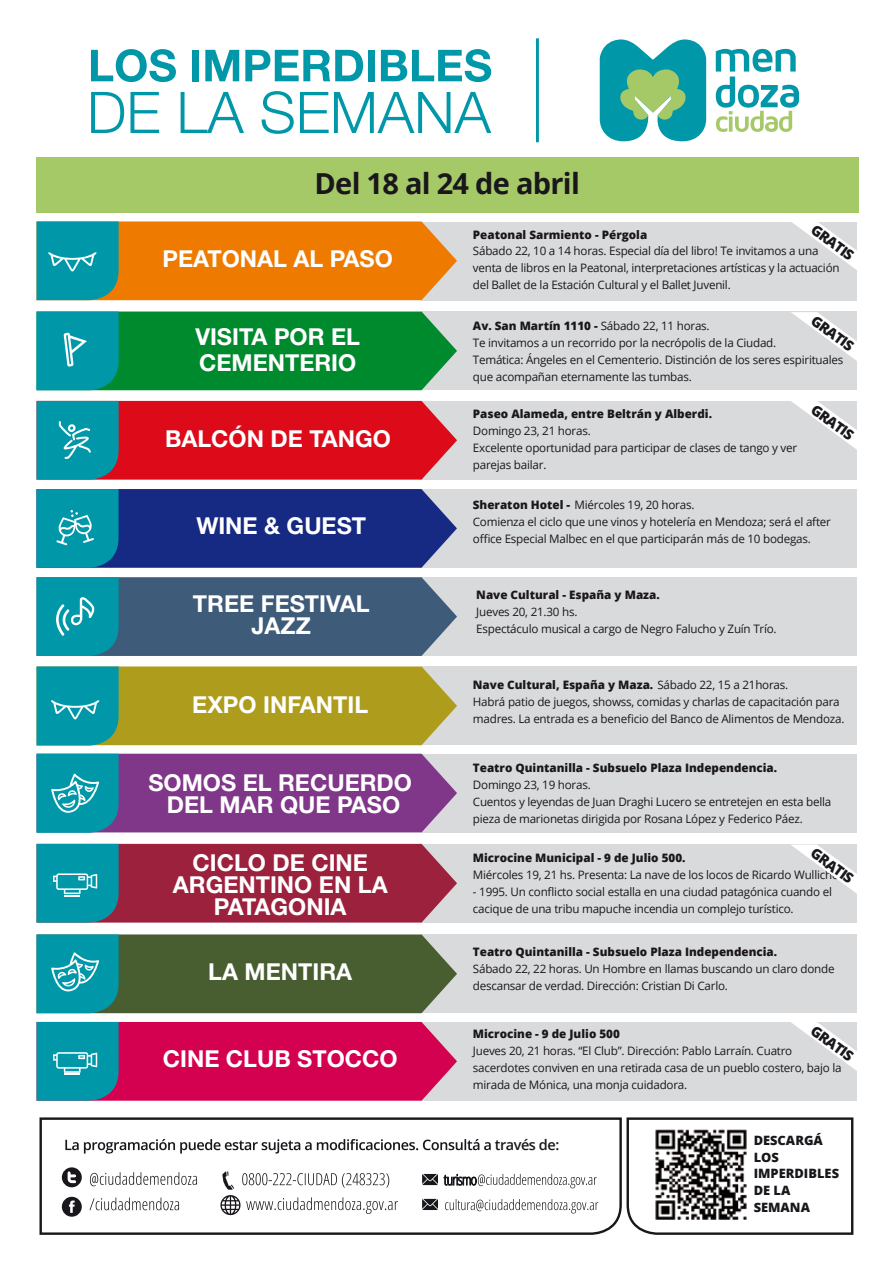
<style>
.page{position:relative;width:893px;height:1263px;background:#fff}
.page>*{position:absolute;margin:0;border:0;box-sizing:border-box;transform-origin:0 0}
.t1{font:700 28.95px "Open Sans";letter-spacing:-.025em;color:#1a171c}
.t2{font:700 23.4px/22.4px "Helvetica Neue LT Std";color:#fff;text-align:center}
.t3{font:800 14.4px "Open Sans";color:#1a171c}
.t4{font:600 14.4px "Open Sans";letter-spacing:-.03em;color:#1a171c}
.t5{font:800 12.9px/16.8px "Open Sans";color:#1a171c}
.t6{font:11.7px/17px "Open Sans";letter-spacing:-.02em;color:#1a171c}
.t7{font:800 11.7px "Open Sans";color:#1a171c}
.s1{font-weight:800}
</style>
<div class="page">
<svg style="left:91px;top:49px;width:85px;height:33px"></svg>
<div style="left:192px;top:50px;width:7px;height:31px;background:#0098a9"></div>
<svg style="left:205px;top:50px;width:34px;height:31px"></svg>
<svg style="left:245px;top:50px;width:118px;height:31px"></svg>
<div style="left:368px;top:50px;width:7px;height:31px;background:#0098a9"></div>
<svg style="left:381px;top:49px;width:110px;height:33px"></svg>
<svg style="left:91px;top:92px;width:33px;height:41px"></svg>
<svg style="left:130px;top:92px;width:29px;height:41px"></svg>
<svg style="left:181px;top:92px;width:63px;height:41px"></svg>
<svg style="left:261px;top:91px;width:33px;height:43px"></svg>
<svg style="left:300px;top:92px;width:191px;height:41px"></svg>
<hr style="left:536px;top:38px;width:3px;height:104px;background:#0098a9">
<svg style="left:600px;top:39px;width:106px;height:102px;background:#46b0a7"></svg>
<svg style="left:716px;top:49px;width:83px;height:83px"></svg>
<svg style="left:39px;top:1117px;width:583px;height:118px"></svg>
<svg style="left:422px;top:1174px;width:16px;height:11px"></svg>
<svg style="left:422px;top:1199px;width:16px;height:11px"></svg>
<svg style="left:444px;top:1174px;width:153px;height:14px"></svg>
<svg style="left:626px;top:1117px;width:228px;height:118px"></svg>
<img style="left:654px;top:1127px;width:94px;height:94px">
<div style="left:421px;top:844px;width:436px;height:78px;background:#d9dadb"></div>
<div style="left:421px;top:222px;width:436px;height:78px;background:#d9dadb"></div>
<div style="left:421px;top:934px;width:436px;height:79px;background:#d9dadb"></div>
<div style="left:36px;top:157px;width:822px;height:56px;background:#a6c968"></div>
<div style="left:421px;top:401px;width:436px;height:79px;background:#d9dadb"></div>
<div style="left:421px;top:577px;width:436px;height:79px;background:#d9dadb"></div>
<div style="left:421px;top:666px;width:436px;height:79px;background:#d9dadb"></div>
<div style="left:421px;top:1022px;width:436px;height:79px;background:#d9dadb"></div>
<div style="left:421px;top:489px;width:436px;height:79px;background:#d9dadb"></div>
<div style="left:421px;top:311px;width:436px;height:79px;background:#d9dadb"></div>
<svg style="left:792px;top:222px;width:65px;height:48px"></svg>
<svg style="left:791px;top:401px;width:66px;height:49px"></svg>
<svg style="left:791px;top:312px;width:66px;height:49px"></svg>
<div style="left:421px;top:754px;width:436px;height:78px;background:#d9dadb"></div>
<svg style="left:37px;top:401px;width:420px;height:79px;background:#b4303e"></svg>
<svg style="left:37px;top:311px;width:420px;height:79px;background:#0b914e"></svg>
<svg style="left:37px;top:577px;width:420px;height:79px;background:#3c6d88"></svg>
<svg style="left:791px;top:844px;width:66px;height:50px"></svg>
<svg style="left:791px;top:1022px;width:66px;height:49px"></svg>
<svg style="left:37px;top:934px;width:420px;height:79px;background:#446f50"></svg>
<svg style="left:37px;top:754px;width:420px;height:79px;background:#6e5194"></svg>
<svg style="left:37px;top:844px;width:420px;height:78px;background:#824058"></svg>
<svg style="left:37px;top:1022px;width:420px;height:79px;background:#ad2767"></svg>
<svg style="left:36px;top:489px;width:421px;height:79px;background:#1d478f"></svg>
<svg style="left:37px;top:666px;width:420px;height:80px;background:#90a042"></svg>
<svg style="left:37px;top:221px;width:420px;height:79px;background:#c1852a"></svg>
<h1 class="t1" style="left:315px;top:163px;width:267px">Del 18 al 24 de abril</h1>
<h2 class="t2" style="left:163px;top:247px;width:232px">PEATONAL AL PASO</h2>
<h2 class="t2" style="left:195px;top:323px;width:166px;line-height:25.8px;text-align:left">VISITA POR EL<br>CEMENTERIO</h2>
<h2 class="t2" style="left:165px;top:427px;width:228px">BALCÓN DE TANGO</h2>
<h2 class="t2" style="left:196px;top:514px;width:171px">WINE &amp; GUEST</h2>
<h2 class="t2" style="left:193px;top:592px;width:178px">TREE FESTIVAL<br>JAZZ</h2>
<h2 class="t2" style="left:192px;top:693px;width:177px">EXPO INFANTIL</h2>
<h2 class="t2" style="left:148px;top:770px;width:265px">SOMOS EL RECUERDO<br>DEL MAR QUE PASO</h2>
<h2 class="t2" style="left:173px;top:851px;width:216px">CICLO DE CINE<br>ARGENTINO EN LA<br>PATAGONIA</h2>
<h2 class="t2" style="left:208px;top:960px;width:145px">LA MENTIRA</h2>
<h2 class="t2" style="left:163px;top:1047px;width:236px">CINE CLUB STOCCO</h2>
<p class="t3" style="left:819px;top:219px;width:50px;rotate:36deg">GRATIS</p>
<p class="t7" style="left:473px;top:225px;width:176px">Peatonal Sarmiento - Pérgola</p>
<p class="t6" style="left:473px;top:242px;width:368px">Sábado 22, 10 a 14 horas. Especial día del libro! Te invitamos a una venta de libros en la Peatonal, interpretaciones artísticas y la actuación del Ballet de la Estación Cultural y el Ballet Juvenil.</p>
<p class="t3" style="left:819px;top:310px;width:50px;rotate:36deg">GRATIS</p>
<p class="t6" style="left:473px;top:317px;width:372px"><span class="s1">Av. San Martín 1110 -</span> Sábado 22, 11 horas.<br>Te invitamos a un recorrido por la necrópolis de la Ciudad.<br>Temática: Ángeles en el Cementerio. Distinción de los seres espirituales que acompañan eternamente las tumbas.</p>
<p class="t7" style="left:473px;top:405px;width:241px">Paseo Alameda, entre Beltrán y Alberdi.</p>
<p class="t6" style="left:473px;top:422px;width:326px">Domingo 23, 21 horas.<br>Excelente oportunidad para participar de clases de tango y ver parejas bailar.</p>
<p class="t3" style="left:819px;top:399px;width:50px;rotate:36deg">GRATIS</p>
<p class="t6" style="left:473px;top:496px;width:360px"><span class="s1">Sheraton Hotel -</span> Miércoles 19, 20 horas.<br>Comienza el ciclo que une vinos y hotelería en Mendoza; será el after</p>
<p class="t6" style="left:473px;top:530px;width:339px">office Especial Malbec en el que participarán más de 10 bodegas.</p>
<p class="t7" style="left:476px;top:586px;width:185px">Nave Cultural - España y Maza.</p>
<p class="t6" style="left:476px;top:603px;width:302px">Jueves 20, 21.30 hs.<br>Espectáculo musical a cargo de Negro Falucho y Zuín Trío.</p>
<p class="t6" style="left:473px;top:676px;width:373px"><span class="s1">Nave Cultural, España y Maza.</span> Sábado 22, 15 a 21horas.<br>Habrá patio de juegos, showss, comidas y charlas de capacitación para madres. La entrada es a beneficio del Banco de Alimentos de Mendoza.</p>
<p class="t7" style="left:473px;top:758px;width:306px">Teatro Quintanilla - Subsuelo Plaza Independencia.</p>
<p class="t6" style="left:473px;top:775px;width:360px">Domingo 23, 19 horas.<br>Cuentos y leyendas de Juan Draghi Lucero se entretejen en esta bella pieza de marionetas dirigida por Rosana López y Federico Páez.</p>
<p class="t3" style="left:819px;top:842px;width:50px;rotate:36deg">GRATIS</p>
<p class="t7" style="left:473px;top:849px;width:214px">Microcine Municipal - 9 de Julio 500.</p>
<p class="t6" style="left:473px;top:866px;width:372px">Miércoles 19, 21 hs. Presenta: La nave de los locos de Ricardo Wullicher</p>
<p class="t6" style="left:473px;top:883px;width:361px">- 1995. Un conflicto social estalla en una ciudad patagónica cuando el cacique de una tribu mapuche incendia un complejo turístico.</p>
<p class="t7" style="left:473px;top:942px;width:306px">Teatro Quintanilla - Subsuelo Plaza Independencia.</p>
<p class="t6" style="left:473px;top:959px;width:363px">Sábado 22, 22 horas. Un Hombre en llamas buscando un claro donde descansar de verdad. Dirección: Cristian Di Carlo.</p>
<p class="t3" style="left:819px;top:1020px;width:50px;rotate:36deg">GRATIS</p>
<p class="t7" style="left:473px;top:1024px;width:148px">Microcine - 9 de Julio 500</p>
<p class="t6" style="left:473px;top:1042px;width:370px">Jueves 20, 21 horas. “El Club”. Dirección: Pablo Larraín. Cuatro sacerdotes conviven en una retirada casa de un pueblo costero, bajo la mirada de Mónica, una monja cuidadora.</p>
<p class="t4" style="left:495px;top:1135px;width:66px">través de:</p>
<p class="t5" style="left:754px;top:1131px;width:87px">DESCARGÁ<br>LOS<br>IMPERDIBLES<br>DE LA<br>SEMANA</p>
</div>
